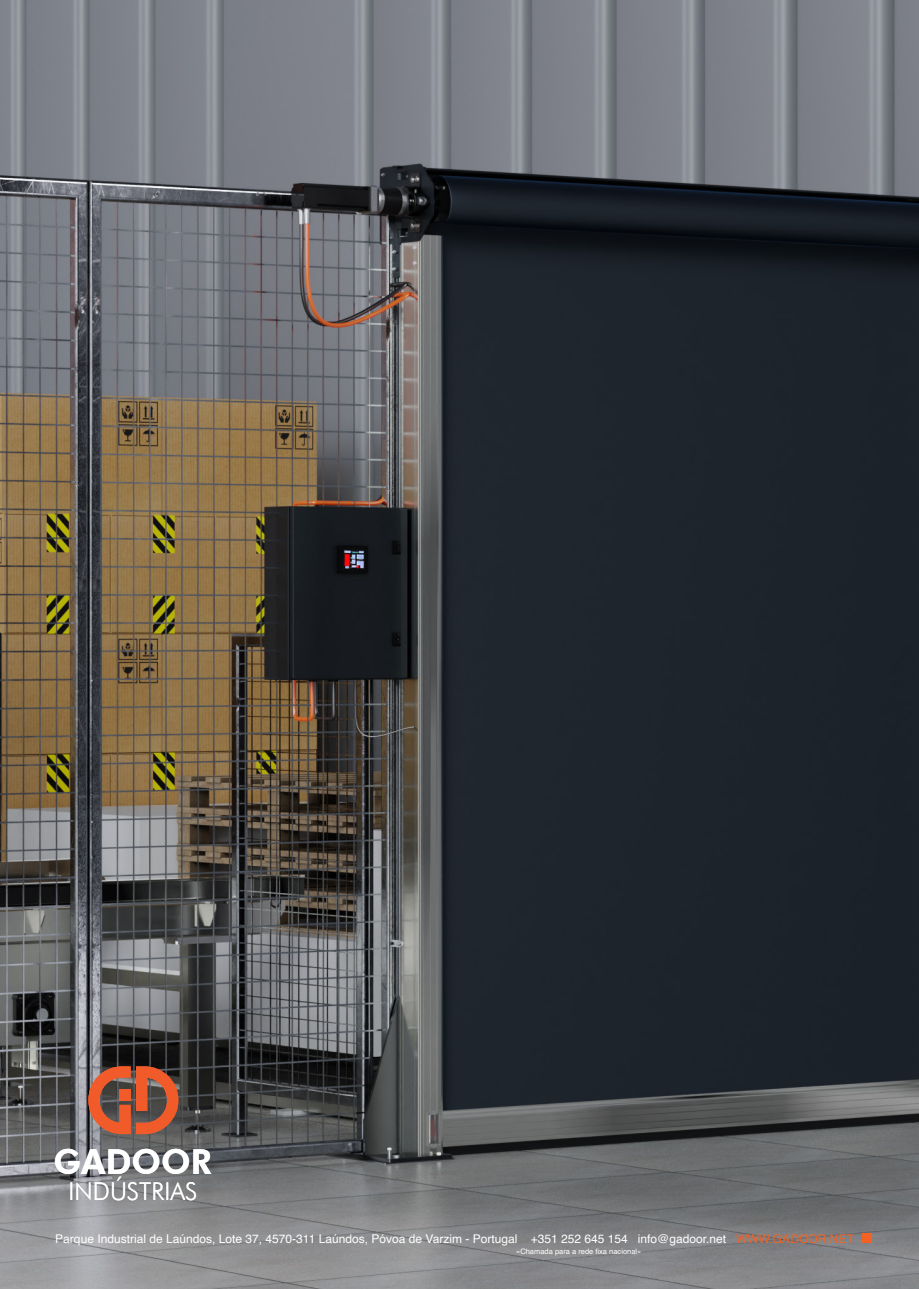
<style>
.page{position:relative;width:919px;height:1289px;background:#fff}
.page>*{position:absolute;margin:0;border:0;box-sizing:border-box;transform-origin:0 0}
.t1{font:800 34.35px "Futura BT";color:#fff}
.t2{font:300 24.45px "Futura BT";color:#fff}
.t3{font:12px "Helvetica";color:#fff}
.t4{font:7.5px "Helvetica";color:#fff}
.s1{color:#f26224}
</style>
<div class="page">
<img style="left:0;top:0;width:918px;height:1288px">
<div style="left:862px;top:1233px;width:10px;height:9px;background:#f26224"></div>
<svg style="left:88px;top:1066px;width:90px;height:68px;background:#a4563d"></svg>
<h1 class="t1" style="left:54px;top:1140px;width:160px">GADOOR</h1>
<h2 class="t2" style="left:69px;top:1176px;width:130px">INDÚSTRIAS</h2>
<p class="t3" style="left:55px;top:1229px;width:799px">Parque Industrial de Laúndos, Lote 37, 4570-311 Laúndos, Póvoa de Varzim - Portugal +351 252 645 154 info@gadoor.net <span class="s1">WWW.GADOOR.NET</span></p>
<p class="t4" style="left:516px;top:1245px;width:127px">«Chamada para a rede fixa nacional»</p>
</div>
